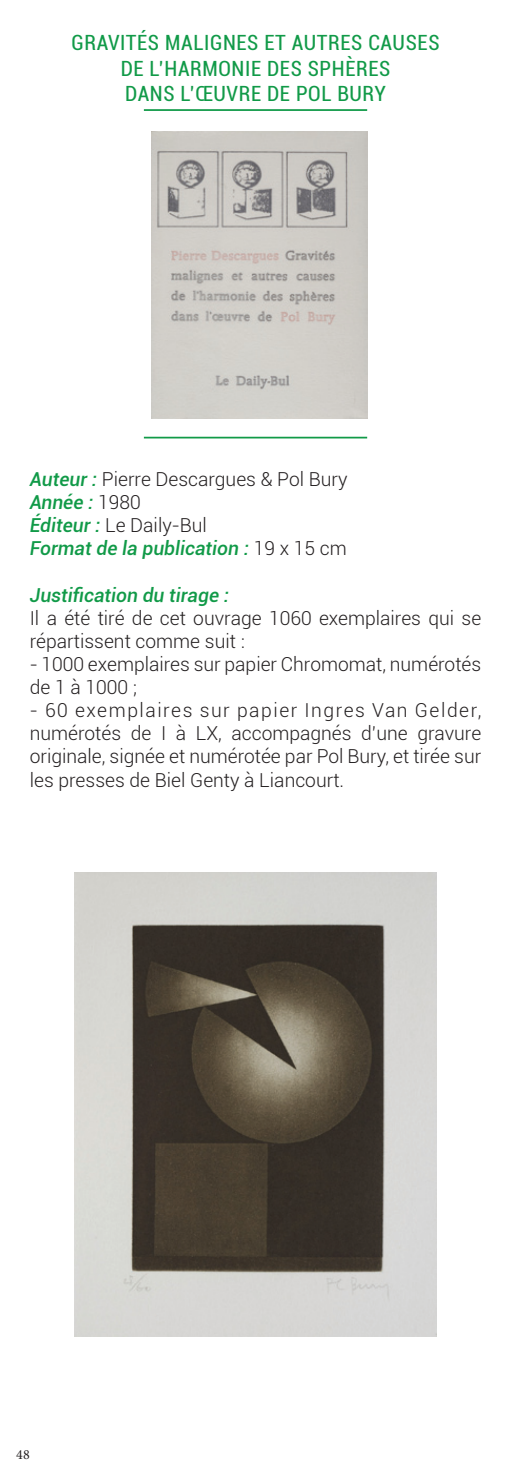
<style>
.page{position:relative;width:521px;height:1474px;background:#fff}
.page>*{position:absolute;margin:0;border:0;box-sizing:border-box;transform-origin:0 0}
.t1{font:condensed 21px/25.2px "Roboto";letter-spacing:.03em;color:#119a48;text-align:center}
.t2{font:300 19.25px/23.1px "Roboto";color:#231f20}
.t3{font:italic 500 19.25px "Roboto";color:#119a48}
.t4{font:14px "Minion Pro";color:#231f20}
.s1{font-weight:500;font-style:italic;color:#119a48}
</style>
<div class="page">
<hr style="left:144px;top:437px;width:223px;height:1px;background:#119a48">
<hr style="left:144px;top:109px;width:223px;height:2px;background:#119a48">
<img style="left:151px;top:131px;width:216px;height:287px">
<img style="left:74px;top:872px;width:362px;height:464px">
<p class="t1" style="left:71px;top:30px;width:369px">GRAVITÉS MALIGNES ET AUTRES CAUSES<br>DE L’HARMONIE DES SPHÈRES<br>DANS L’ŒUVRE DE POL BURY</p>
<p class="t2" style="left:30px;top:467px;width:319px"><span class="s1">Auteur :</span> Pierre Descargues &amp; Pol Bury<br><span class="s1">Année :</span> 1980<br><span class="s1">éditeur :</span> Le Daily-Bul<br><span class="s1">Format de la publication :</span> 19 x 15 cm</p>
<p class="t3" style="left:30px;top:581px;width:201px">Justification du tirage :</p>
<p class="t2" style="left:30px;top:605px;width:453px">Il a été tiré de cet ouvrage 1060 exemplaires qui se répartissent comme suit :</p>
<p class="t2" style="left:30px;top:652px;width:453px">- 1000 exemplaires sur papier Chromomat, numérotés de 1 à 1000 ;</p>
<p class="t2" style="left:30px;top:698px;width:453px;text-align:justify">- 60 exemplaires sur papier Ingres Van Gelder, numérotés de I à LX, accompagnés d’une gravure originale, signée et numérotée par Pol Bury, et tirée sur les presses de Biel Genty à Liancourt.</p>
<p class="t4" style="left:16px;top:1445px;width:15px">48</p>
</div>
